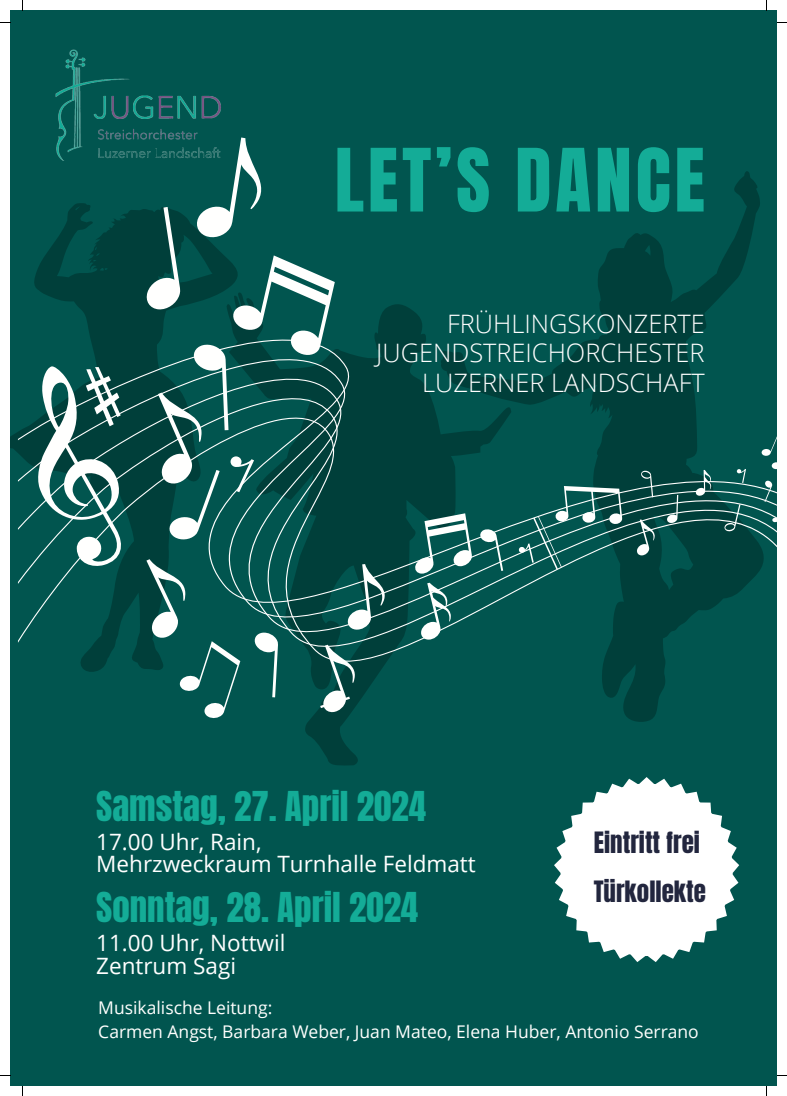
<style>
.page{position:relative;width:787px;height:1096px;background:#fff}
.page>*{position:absolute;margin:0;border:0;box-sizing:border-box;transform-origin:0 0}
.t1{font:74.12px "Anton";letter-spacing:.05em;color:#14ac97}
.t2{font:35px "Anton";color:#14ac97}
.t3{font:300 25.38px/29.6px "Open Sans";color:#fff;text-align:right}
.t4{font:25px "Anton";color:#22263e}
.t5{font:22.5px/22.5px "Open Sans";color:#fff}
.t6{font:17.5px "Open Sans";color:#fffffe}
</style>
<div class="page">
<div style="left:10px;top:10px;width:767px;height:1076px;background:#01554f"></div>
<svg style="left:554px;top:777px;width:185px;height:185px"></svg>
<img style="left:22px;top:10px;width:199px;height:151px">
<svg style="left:598px;top:171px;width:162px;height:551px"></svg>
<svg style="left:272px;top:304px;width:150px;height:461px"></svg>
<svg style="left:10px;top:203px;width:135px;height:439px"></svg>
<svg style="left:18px;top:333px;width:742px;height:22px"></svg>
<svg style="left:18px;top:355px;width:742px;height:20px;fill:#00403b"></svg>
<svg style="left:18px;top:375px;width:742px;height:20px;fill:#003f3a"></svg>
<svg style="left:18px;top:395px;width:742px;height:20px;fill:#004741"></svg>
<svg style="left:18px;top:415px;width:759px;height:267px"></svg>
<svg style="left:724px;top:504px;width:16px;height:28px"></svg>
<svg style="left:253px;top:631px;width:25px;height:66px"></svg>
<svg style="left:420px;top:582px;width:31px;height:57px"></svg>
<svg style="left:414px;top:513px;width:58px;height:60px"></svg>
<svg style="left:479px;top:528px;width:24px;height:43px"></svg>
<svg style="left:636px;top:519px;width:19px;height:36px"></svg>
<svg style="left:666px;top:495px;width:12px;height:28px"></svg>
<svg style="left:695px;top:470px;width:17px;height:26px"></svg>
<svg style="left:320px;top:644px;width:36px;height:68px"></svg>
<svg style="left:737px;top:469px;width:9px;height:14px"></svg>
<svg style="left:772px;top:508px;width:5px;height:14px"></svg>
<svg style="left:764px;top:480px;width:8px;height:22px"></svg>
<svg style="left:346px;top:564px;width:42px;height:66px"></svg>
<svg style="left:761px;top:434px;width:16px;height:35px"></svg>
<svg style="left:518px;top:486px;width:104px;height:83px"></svg>
<svg style="left:640px;top:470px;width:13px;height:27px"></svg>
<svg style="left:36px;top:365px;width:89px;height:203px"></svg>
<svg style="left:146px;top:559px;width:94px;height:159px"></svg>
<svg style="left:145px;top:137px;width:190px;height:403px"></svg>
<p class="t1" style="left:335px;top:127px;width:372px">LET’S DANCE</p>
<p class="t3" style="left:376px;top:308px;width:330px">FRÜHLINGSKONZERTE<br>JUGENDSTREICHORCHESTER<br>LUZERNER LANDSCHAFT</p>
<h1 class="t2" style="left:96px;top:780px;width:331px">Samstag, 27. April 2024</h1>
<h3 class="t4" style="left:594px;top:824px;width:108px">Eintritt frei</h3>
<p class="t4" style="left:594px;top:873px;width:114px">Türkollekte</p>
<p class="t5" style="left:96px;top:829px;width:381px">17.00 Uhr, Rain,<br>Mehrzweckraum Turnhalle Feldmatt</p>
<h2 class="t2" style="left:96px;top:882px;width:323px">Sonntag, 28. April 2024</h2>
<h5 class="t5" style="left:96px;top:931px;width:191px">11.00 Uhr, Nottwil<br>Zentrum Sagi</h5>
<h2 class="t6" style="left:98px;top:995px;width:176px">Musikalische Leitung:</h2>
<h5 class="t6" style="left:98px;top:1019px;width:602px">Carmen Angst, Barbara Weber, Juan Mateo, Elena Huber, Antonio Serrano</h5>
</div>
